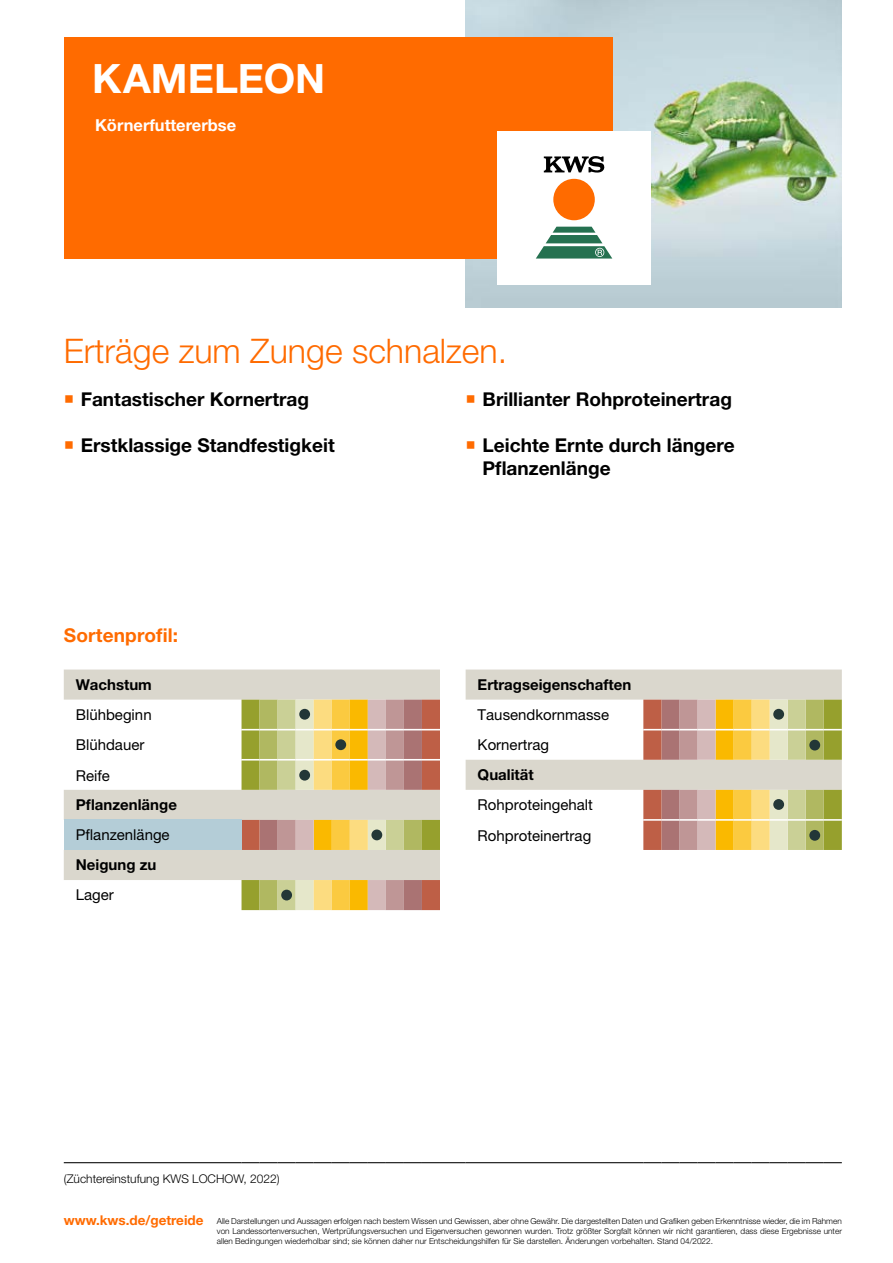
<style>
.page{position:relative;width:893px;height:1263px;background:#fff}
.page>*{position:absolute;margin:0;border:0;box-sizing:border-box;transform-origin:0 0}
.t1{font:700 40.5px "Helvetica Neue LT Std";color:#fff}
.t2{font:300 33.9px "Helvetica Neue LT Std";color:#ff6b00}
.t3{font:700 19.05px/22.8px "Helvetica Neue LT Std";color:#000}
.t4{font:700 19.05px "Helvetica Neue LT Std";letter-spacing:.01em;color:#ff6b00}
.t5{font:700 16.5px "Helvetica Neue LT Std";color:#fff}
.t6{font:15px "Helvetica Neue LT Pro";color:#000}
.t7{font:700 15px "Helvetica Neue LT Pro";color:#000}
.t8{font:300 12px "Helvetica Neue LT Std";color:#000}
.t9{font:300 8.25px/9.9px "Helvetica Neue LT Std";color:#000;text-align:justify}
.s1{font-weight:700;font-size:13.5px;color:#ff6b00}
</style>
<div class="page">
<img style="left:466px;top:0;width:376px;height:307px">
<div style="left:64px;top:37px;width:548px;height:221px;background:#ff6b00"></div>
<div style="left:497px;top:131px;width:154px;height:153px;background:#fff"></div>
<svg style="left:536px;top:227px;width:76px;height:32px"></svg>
<div style="left:553px;top:179px;width:42px;height:41px;background:#ff6b00;border-radius:50%"></div>
<svg style="left:544px;top:156px;width:60px;height:17px"></svg>
<svg style="left:64px;top:669px;width:778px;height:211px;fill:#dad7cd"></svg>
<svg style="left:824px;top:700px;width:18px;height:180px;fill:#96a02d"></svg>
<svg style="left:806px;top:700px;width:18px;height:180px;fill:#b0b861"></svg>
<svg style="left:788px;top:700px;width:18px;height:180px;fill:#cad096"></svg>
<svg style="left:770px;top:700px;width:18px;height:180px;fill:#e5e7ca"></svg>
<svg style="left:752px;top:700px;width:18px;height:180px;fill:#fcdc80"></svg>
<svg style="left:734px;top:700px;width:18px;height:180px;fill:#fbca40"></svg>
<svg style="left:715px;top:700px;width:19px;height:180px;fill:#fab900"></svg>
<svg style="left:697px;top:700px;width:18px;height:180px;fill:#d4b9b9"></svg>
<svg style="left:679px;top:700px;width:18px;height:180px;fill:#bf9696"></svg>
<svg style="left:661px;top:700px;width:18px;height:180px;fill:#aa7373"></svg>
<svg style="left:242px;top:700px;width:419px;height:210px"></svg>
<div style="left:64px;top:820px;width:178px;height:30px;background:#b4cdd7"></div>
<hr style="left:64px;top:729px;width:178px;height:1px;background:#fff">
<svg style="left:242px;top:729px;width:198px;height:1px"></svg>
<hr style="left:64px;top:759px;width:178px;height:1px;background:#fff">
<svg style="left:242px;top:759px;width:198px;height:1px"></svg>
<hr style="left:466px;top:729px;width:177px;height:1px;background:#fff">
<svg style="left:643px;top:729px;width:199px;height:1px"></svg>
<hr style="left:466px;top:819px;width:177px;height:2px;background:#fff">
<svg style="left:643px;top:819px;width:199px;height:2px"></svg>
<hr style="left:64px;top:1162px;width:178px;height:1px;background:#000">
<svg style="left:242px;top:1162px;width:224px;height:1px"></svg>
<hr style="left:466px;top:1162px;width:177px;height:1px;background:#000">
<svg style="left:643px;top:1162px;width:199px;height:1px"></svg>
<div style="left:299px;top:709px;width:11px;height:11px;background:#233737;border-radius:50%"></div>
<div style="left:773px;top:709px;width:11px;height:11px;background:#233737;border-radius:50%"></div>
<div style="left:335px;top:739px;width:11px;height:11px;background:#233737;border-radius:50%"></div>
<div style="left:809px;top:740px;width:11px;height:10px;background:#233737;border-radius:50%"></div>
<div style="left:299px;top:770px;width:11px;height:11px;background:#233737;border-radius:50%"></div>
<div style="left:773px;top:799px;width:11px;height:11px;background:#233737;border-radius:50%"></div>
<div style="left:371px;top:829px;width:11px;height:11px;background:#233737;border-radius:50%"></div>
<div style="left:809px;top:830px;width:11px;height:11px;background:#233737;border-radius:50%"></div>
<div style="left:281px;top:890px;width:11px;height:10px;background:#233737;border-radius:50%"></div>
<h1 class="t1" style="left:92px;top:53px;width:234px">KAMELEON</h1>
<h3 class="t5" style="left:95px;top:115px;width:143px">Körnerfuttererbse</h3>
<h2 class="t2" style="left:64px;top:330px;width:445px">Erträge zum Zunge schnalzen.</h2>
<h3 class="t3" style="left:81px;top:388px;width:230px">Fantastischer Kornertrag</h3>
<h3 class="t3" style="left:81px;top:433px;width:255px">Erstklassige Standfestigkeit</h3>
<h3 class="t3" style="left:483px;top:388px;width:251px">Brillianter Rohproteinertrag</h3>
<h3 class="t3" style="left:483px;top:433px;width:254px">Leichte Ernte durch längere<br>Pflanzenlänge</h3>
<h3 class="t4" style="left:64px;top:623px;width:116px">Sortenprofil:</h3>
<h3 class="t7" style="left:76px;top:675px;width:78px">Wachstum</h3>
<h3 class="t7" style="left:478px;top:675px;width:155px">Ertragseigenschaften</h3>
<h3 class="t6" style="left:76px;top:705px;width:77px">Blühbeginn</h3>
<h3 class="t6" style="left:478px;top:705px;width:133px">Tausendkornmasse</h3>
<h3 class="t6" style="left:76px;top:736px;width:70px">Blühdauer</h3>
<h3 class="t6" style="left:478px;top:736px;width:73px">Kornertrag</h3>
<h3 class="t6" style="left:76px;top:766px;width:36px">Reife</h3>
<h3 class="t7" style="left:478px;top:765px;width:58px">Qualität</h3>
<h3 class="t7" style="left:76px;top:795px;width:103px">Pflanzenlänge</h3>
<h3 class="t6" style="left:478px;top:795px;width:117px">Rohproteingehalt</h3>
<h3 class="t6" style="left:76px;top:826px;width:95px">Pflanzenlänge</h3>
<h3 class="t6" style="left:478px;top:826px;width:115px">Rohproteinertrag</h3>
<h3 class="t7" style="left:76px;top:856px;width:82px">Neigung zu</h3>
<h3 class="t6" style="left:76px;top:886px;width:40px">Lager</h3>
<h3 class="t8" style="left:64px;top:1172px;width:217px">(Züchtereinstufung KWS LOCHOW, 2022)</h3>
<p class="t9" style="left:217px;top:1216px;width:627px;text-indent:-153px"><span class="s1">www.kws.de/getreide</span> Alle Darstellungen und Aussagen erfolgen nach bestem Wissen und Gewissen, aber ohne Gewähr. Die dargestellten Daten und Grafiken geben Erkenntnisse wieder, die im Rahmen von Landessortenversuchen, Wertprüfungsversuchen und Eigenversuchen gewonnen wurden. Trotz größter Sorgfalt können wir nicht garantieren, dass diese Ergebnisse unter allen Bedingungen wiederholbar sind; sie können daher nur Entscheidungshilfen für Sie darstellen. Änderungen vorbehalten. Stand 04/2022.</p>
</div>
